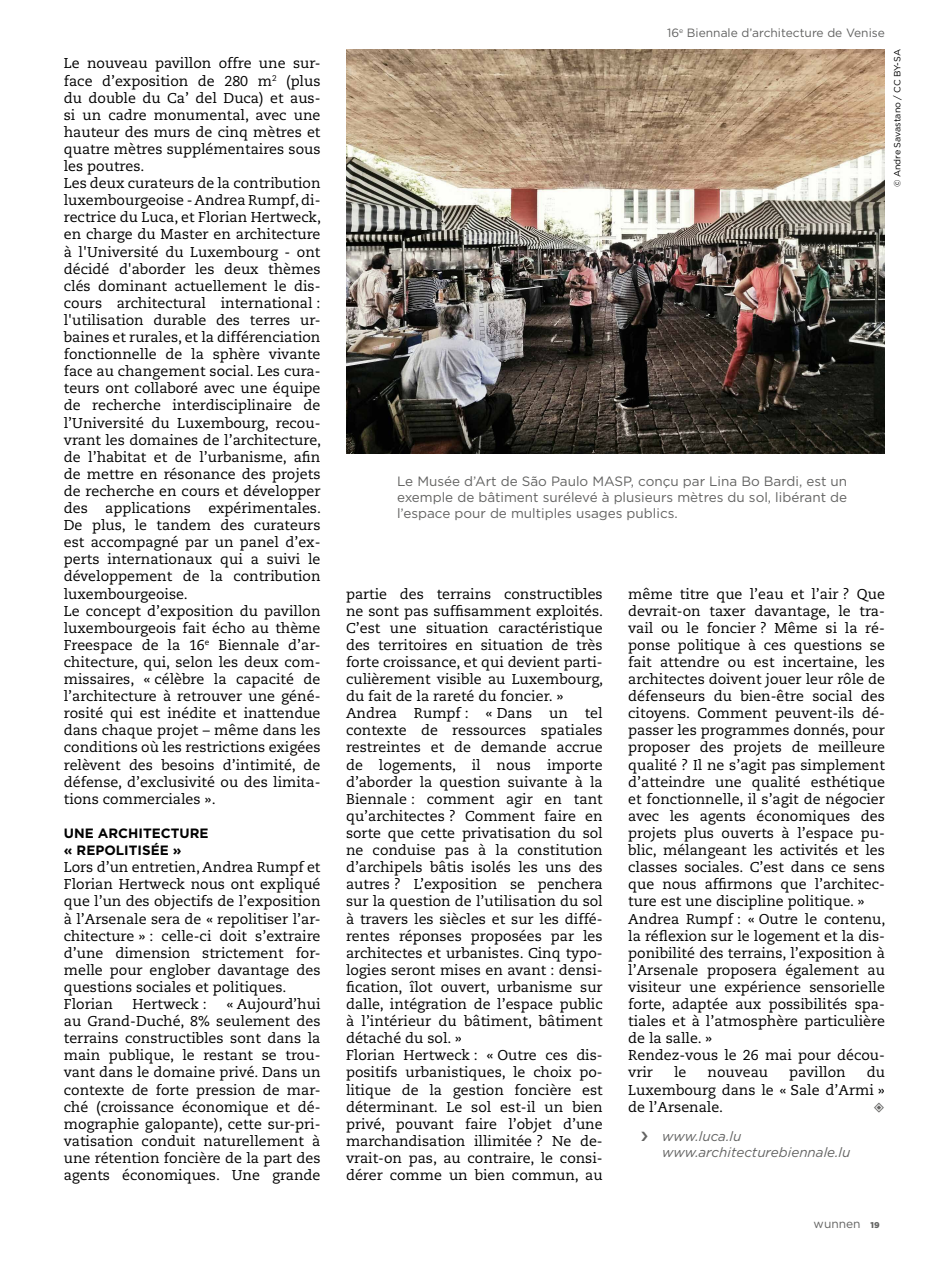
<style>
.page{position:relative;width:936px;height:1263px;background:#fff}
.page>*{position:absolute;margin:0;border:0;box-sizing:border-box;transform-origin:0 0}
.t1{font:14.25px/17.1px "Caecilia LT Std";color:#000}
.t2{font:13.5px/16.2px "Gotham";color:#636362;text-align:justify}
.t3{font:italic 13.5px/16.2px "Gotham";color:#636362}
.t4{font:700 13.5px/17.1px "Gotham";color:#000}
.t5{font:12px "Gotham";color:#636362}
.t6{font:9px "Gotham";color:#000}
.s1{font-weight:900;font-size:8.4px}
</style>
<div class="page">
<img style="left:346px;top:49px;width:538px;height:404px">
<p class="t1" style="left:64px;top:55px;width:259px">Le nouveau pavillon offre une sur&shy;face d’exposition de 280 m<sup>2</sup> (plus du double du Ca’ del Duca) et aus&shy;si un cadre monumental, avec une hauteur des murs de cinq mètres et quatre mètres supplémentaires sous les poutres.<br>Les deux curateurs de la contribution luxembourgeoise - Andrea Rumpf, di&shy;rectrice du Luca, et Florian Hertweck, en charge du Master en architecture à l'Université du Luxembourg - ont décidé d'aborder les deux thèmes clés dominant actuellement le dis&shy;cours architectural international : l'utilisation durable des terres ur&shy;baines et rurales, et la différenciation fonctionnelle de la sphère vivante face au changement social. Les cura&shy;teurs ont collaboré avec une équipe de recherche interdisciplinaire de l’Université du Luxembourg, recou&shy;vrant les domaines de l’architecture, de l’habitat et de l’urbanisme, afin de mettre en résonance des projets de recherche en cours et développer des applications expérimentales.<br>De plus, le tandem des curateurs est accompagné par un panel d’ex&shy;perts internationaux qui a suivi le développement de la contribution luxembourgeoise.<br>Le concept d’exposition du pavillon luxembourgeois fait écho au thème Freespace de la 16<sup>e</sup> Biennale d’ar&shy;chitecture, qui, selon les deux com&shy;missaires, « célèbre la capacité de l’architecture à retrouver une géné&shy;rosité qui est inédite et inattendue dans chaque projet – même dans les conditions où les restrictions exigées relèvent des besoins d’intimité, de défense, d’exclusivité ou des limita&shy;tions commerciales ».</p>
<p class="t4" style="left:64px;top:824px;width:146px">UNE ARCHITECTURE « REPOLITISÉE »</p>
<p class="t1" style="left:64px;top:859px;width:258px">Lors d’un entretien, Andrea Rumpf et Florian Hertweck nous ont expliqué que l’un des objectifs de l’exposition à l’Arsenale sera de « repolitiser l’ar&shy;chitecture » : celle-ci doit s’extraire d’une dimension strictement for&shy;melle pour englober davantage des questions sociales et politiques.<br>Florian</p>
<p class="t1" style="left:64px;top:996px;width:258px;text-align:justify;text-indent:162px">« Aujourd’hui au Grand-Duché, 8% seulement des terrains constructibles sont dans la main publique, le restant se trou&shy;vant dans le domaine privé. Dans un contexte de forte pression de mar&shy;ché (croissance économique et dé&shy;mographie galopante), cette sur-pri&shy;vatisation conduit naturellement à une rétention foncière de la part des agents économiques. Une grande</p>
<p class="t1" style="left:132px;top:996px;width:76px">Hertweck :</p>
<p class="t5" style="left:667px;top:25px;width:219px">16<sup>e</sup> Biennale d’architecture de Venise</p>
<p class="t6" style="left:891px;top:187px;width:140px;rotate:-90deg">© Andre Savastano / CC BY-SA</p>
<p class="t2" style="left:397px;top:472px;width:451px">Le Musée d’Art de São Paulo MASP, conçu par Lina Bo Bardi, est un exemple de bâtiment surélevé à plusieurs mètres du sol, libérant de l’espace pour de multiples usages publics.</p>
<p class="t1" style="left:346px;top:585px;width:259px">partie des terrains constructibles ne sont pas suffisamment exploités.<br>C’est une situation caractéristique des territoires en situation de très forte croissance, et qui devient parti&shy;culièrement visible au Luxembourg, du fait de la rareté du foncier. » Andrea Rumpf : « Dans un tel contexte de ressources spatiales restreintes et de demande accrue de logements, il nous importe d’aborder la question suivante à la Biennale : comment agir en tant qu’architectes ? Comment faire en sorte que cette privatisation du sol ne conduise pas à la constitution d’archipels bâtis isolés les uns des autres ? L’exposition se penchera sur la question de l’utilisation du sol à travers les siècles et sur les diffé&shy;rentes réponses proposées par les architectes et urbanistes. Cinq typo&shy;logies seront mises en avant : densi&shy;fication, îlot ouvert, urbanisme sur dalle, intégration de l’espace public à l’intérieur du bâtiment, bâtiment détaché du sol. »<br>Florian Hertweck : « Outre ces dis&shy;positifs urbanistiques, le choix po&shy;litique de la gestion foncière est déterminant. Le sol est-il un bien privé, pouvant faire l’objet d’une marchandisation illimitée ? Ne de&shy;vrait-on pas, au contraire, le consi&shy;dérer comme un bien commun, au</p>
<p class="t1" style="left:628px;top:585px;width:259px">même titre que l’eau et l’air ? Que devrait-on taxer davantage, le tra&shy;vail ou le foncier ? Même si la ré&shy;ponse politique à ces questions se fait attendre ou est incertaine, les architectes doivent jouer leur rôle de défenseurs du bien-être social des citoyens. Comment peuvent-ils dé&shy;passer les programmes donnés, pour proposer des projets de meilleure qualité ? Il ne s’agit pas simplement d’atteindre une qualité esthétique et fonctionnelle, il s’agit de négocier avec les agents économiques des projets plus ouverts à l’espace pu&shy;blic, mélangeant les activités et les classes sociales. C’est dans ce sens que nous affirmons que l’architec&shy;ture est une discipline politique. » Andrea Rumpf : « Outre le contenu, la réflexion sur le logement et la dis&shy;ponibilité des terrains, l’exposition à l’Arsenale proposera également au visiteur une expérience sensorielle forte, adaptée aux possibilités spa&shy;tiales et à l’atmosphère particulière de la salle. »<br>Rendez-vous le 26 mai pour décou&shy;vrir</p>
<p class="t1" style="left:674px;top:1064px;width:14px">le</p>
<p class="t1" style="left:707px;top:1064px;width:62px">nouveau</p>
<p class="t1" style="left:789px;top:1064px;width:58px">pavillon</p>
<p class="t1" style="left:628px;top:1064px;width:258px;text-align:justify;text-indent:238px">du Luxembourg dans le « Sale d’Armi » de l’Arsenale.</p>
<p class="t3" style="left:662px;top:1127px;width:189px">www.luca.lu www.architecturebiennale.lu</p>
<p class="t5" style="left:813px;top:1216px;width:68px">wunnen <span class="s1">19</span></p>
</div>
